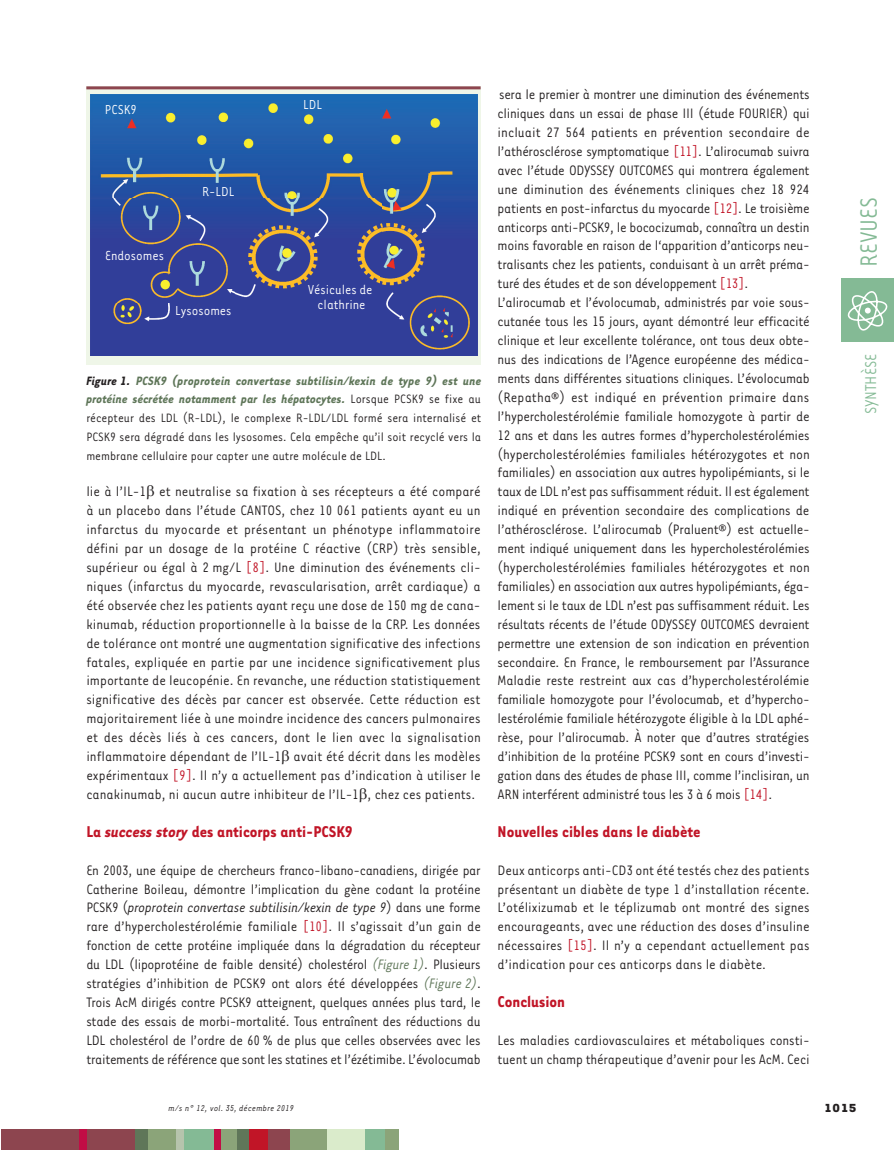
<style>
.page{position:relative;width:894px;height:1150px;background:#fff}
.page>*{position:absolute;margin:0;border:0;box-sizing:border-box;transform-origin:0 0}
.t1{font:27px "Tarzana Narrow";color:#84ba95}
.t2{font:700 18px "Tarzana Narrow";color:#c11527}
.t3{font:18px "Tarzana Narrow";color:#84ba95}
.t4{font:15.75px/18.9px "Tarzana Narrow";letter-spacing:-.02em;color:#231f20;text-align:justify}
.t5{font:15px/15px "Tarzana Narrow";color:#fff;text-align:center}
.t6{font:13.95px/18.9px "Tarzana Narrow";color:#231f20;text-align:justify}
.t7{font:700 13.5px "Tarzana Wide";color:#231f20}
.t8{font:italic 9.75px "Tarzana Narrow";letter-spacing:.025em;color:#231f20}
.s1{font-weight:700;font-style:italic}
.s2{font-weight:700;font-style:italic;color:#5f7659}
.s3{color:#c11527}
.s4{font-style:italic}
.s5{font-style:italic;color:#5f7659}
</style>
<div class="page">
<div style="left:841px;top:278px;width:52px;height:64px;background:#84ba95"></div>
<svg style="left:847px;top:291px;width:40px;height:39px"></svg>
<div style="left:1px;top:1128px;width:134px;height:21px;background:#8d454f"></div>
<div style="left:236px;top:1128px;width:13px;height:21px;background:#5f7659"></div>
<div style="left:79px;top:1128px;width:8px;height:21px;background:#c10d45"></div>
<div style="left:135px;top:1128px;width:21px;height:21px;background:#5f7659"></div>
<div style="left:148px;top:1128px;width:30px;height:21px;background:#8ba479"></div>
<div style="left:176px;top:1128px;width:9px;height:21px;background:#b6c4ad"></div>
<div style="left:185px;top:1128px;width:29px;height:21px;background:#84ba95"></div>
<div style="left:218px;top:1128px;width:19px;height:21px;background:#8ba479"></div>
<div style="left:214px;top:1128px;width:6px;height:21px;background:#c10d45"></div>
<div style="left:249px;top:1128px;width:27px;height:21px;background:#c11527"></div>
<div style="left:288px;top:1128px;width:39px;height:21px;background:#8ba479"></div>
<div style="left:268px;top:1128px;width:21px;height:21px;background:#8d454f"></div>
<div style="left:327px;top:1128px;width:39px;height:21px;background:#daebcb"></div>
<div style="left:365px;top:1128px;width:21px;height:21px;background:#84ba95"></div>
<div style="left:385px;top:1128px;width:13px;height:21px;background:#8ba479"></div>
<div style="left:86px;top:86px;width:395px;height:279px;background:#eff6e8"></div>
<img style="left:90px;top:94px;width:387px;height:262px">
<hr style="left:86px;top:86px;width:394px;height:3px;background:#8d454f">
<p class="t5" style="left:105px;top:101px;width:33px">PCSK9</p>
<p class="t5" style="left:202px;top:184px;width:33px">R-LDL</p>
<p class="t5" style="left:105px;top:247px;width:61px">Endosomes</p>
<p class="t5" style="left:175px;top:302px;width:58px">Lysosomes</p>
<p class="t5" style="left:303px;top:96px;width:20px">LDL</p>
<p class="t5" style="left:308px;top:281px;width:66px">Vésicules de clathrine</p>
<p class="t6" style="left:86px;top:370px;width:396px"><span class="s1">Figure 1.</span> <span class="s2">PCSK9 (proprotein convertase subtilisin/kexin de type 9) est une protéine sécrétée notamment par les hépatocytes.</span> Lorsque PCSK9 se fixe au récepteur des LDL (R-LDL), le complexe R-LDL/LDL formé sera internalisé et PCSK9 sera dégradé dans les lysosomes. Cela empêche qu’il soit recyclé vers la membrane cellulaire pour capter une autre molécule de LDL.</p>
<p class="t4" style="left:86px;top:481px;width:396px">lie à l’IL-1 et neutralise sa fixation à ses récepteurs a été comparé à un placebo dans l’étude CANTOS, chez 10 061 patients ayant eu un infarctus du myocarde et présentant un phénotype inflammatoire défini par un dosage de la protéine C réactive (CRP) très sensible, supérieur ou égal à 2 mg/L <span class="s3">[8]</span>. Une diminution des événements cli&shy;niques (infarctus du myocarde, revascularisation, arrêt cardiaque) a été observée chez les patients ayant reçu une dose de 150 mg de cana&shy;kinumab, réduction proportionnelle à la baisse de la CRP. Les données de tolérance ont montré une augmentation significative des infections fatales, expliquée en partie par une incidence significativement plus importante de leucopénie. En revanche, une réduction statistiquement significative des décès par cancer est observée. Cette réduction est majoritairement liée à une moindre incidence des cancers pulmonaires et des décès liés à ces cancers, dont le lien avec la signalisation inflammatoire dépendant de l’IL-1 avait été décrit dans les modèles expérimentaux <span class="s3">[9]</span>. Il n’y a actuellement pas d’indication à utiliser le canakinumab, ni aucun autre inhibiteur de l’IL-1 , chez ces patients.</p>
<p class="t2" style="left:86px;top:819px;width:268px">La <span class="s4">success story</span> des anticorps anti-PCSK9</p>
<p class="t4" style="left:86px;top:859px;width:396px">En 2003, une équipe de chercheurs franco-libano-canadiens, dirigée par Catherine Boileau, démontre l’implication du gène codant la protéine PCSK9 (<span class="s4">proprotein convertase subtilisin/kexin de type 9</span>) dans une forme rare d’hypercholestérolémie familiale <span class="s3">[10]</span>. Il s’agissait d’un gain de fonction de cette protéine impliquée dans la dégradation du récepteur du LDL (lipoprotéine de faible densité) cholestérol <span class="s5">(Figure 1)</span>. Plusieurs stratégies d’inhibition de PCSK9 ont alors été développées <span class="s5">(Figure 2)</span>.<br>Trois AcM dirigés contre PCSK9 atteignent, quelques années plus tard, le stade des essais de morbi-mortalité. Tous entraînent des réductions du LDL cholestérol de l’ordre de 60 % de plus que celles observées avec les traitements de référence que sont les statines et l’ézétimibe. L’évolocumab</p>
<p class="t4" style="left:497px;top:84px;width:314px;text-align:left">sera le premier à montrer une diminution des événements cliniques dans un essai de phase III (étude FOURIER) qui incluait 27 564 patients en prévention secondaire de l’athérosclérose symptomatique <span class="s3">[11]</span>. L’alirocumab suivra avec l’étude ODYSSEY OUTCOMES qui montrera également une diminution des événements cliniques chez 18 924 patients en post-infarctus du myocarde <span class="s3">[12]</span>. Le troisième anticorps anti-PCSK9, le bococizumab, connaîtra un destin moins favorable en raison de l‘apparition d’anticorps neu&shy;tralisants chez les patients, conduisant à un arrêt préma&shy;turé des études et de son développement <span class="s3">[13]</span>.<br>L’alirocumab et l’évolocumab, administrés par voie sous&shy;cutanée tous les 15 jours, ayant démontré leur efficacité clinique et leur excellente tolérance, ont tous deux obte&shy;nus des indications de l’Agence européenne des médica&shy;ments dans différentes situations cliniques. L’évolocumab (Repatha®) est indiqué en prévention primaire dans l’hypercholestérolémie familiale homozygote à partir de 12 ans et dans les autres formes d’hypercholestérolémies (hypercholestérolémies familiales hétérozygotes et non familiales) en association aux autres hypolipémiants, si le taux de LDL n’est pas suffisamment réduit. Il est également indiqué en prévention secondaire des complications de l’athérosclérose. L’alirocumab (Praluent®) est actuelle&shy;ment indiqué uniquement dans les hypercholestérolémies (hypercholestérolémies familiales hétérozygotes et non familiales) en association aux autres hypolipémiants, éga&shy;lement si le taux de LDL n’est pas suffisamment réduit. Les résultats récents de l’étude ODYSSEY OUTCOMES devraient permettre une extension de son indication en prévention secondaire. En France, le remboursement par l’Assurance Maladie reste restreint aux cas d’hypercholestérolémie familiale homozygote pour l’évolocumab, et d’hypercho&shy;lestérolémie familiale hétérozygote éligible à la LDL aphé&shy;rèse, pour l’alirocumab. À noter que d’autres stratégies d’inhibition de la protéine PCSK9 sont en cours d’investi&shy;gation dans des études de phase III, comme l’inclisiran, un ARN interférent administré tous les 3 à 6 mois <span class="s3">[14]</span>.</p>
<p class="t2" style="left:497px;top:819px;width:204px">Nouvelles cibles dans le diabète</p>
<p class="t4" style="left:497px;top:859px;width:313px">Deux anticorps anti-CD3 ont été testés chez des patients présentant un diabète de type 1 d’installation récente.<br>L’otélixizumab et le téplizumab ont montré des signes encourageants, avec une réduction des doses d’insuline nécessaires <span class="s3">[15]</span>. Il n’y a cependant actuellement pas d’indication pour ces anticorps dans le diabète.</p>
<p class="t2" style="left:497px;top:990px;width:69px">Conclusion</p>
<p class="t4" style="left:497px;top:1029px;width:313px">Les maladies cardiovasculaires et métaboliques consti&shy;tuent un champ thérapeutique d’avenir pour les AcM. Ceci</p>
<h1 class="t1" style="left:852px;top:266px;width:71px;rotate:-90deg">REVUES</h1>
<p class="t3" style="left:859px;top:414px;width:62px;rotate:-90deg">SYNTHÈSE</p>
<p class="t8" style="left:169px;top:1101px;width:127px">m/s n° 12, vol. 35, décembre 2019</p>
<p class="t7" style="left:823px;top:1098px;width:34px">1015</p>
</div>
